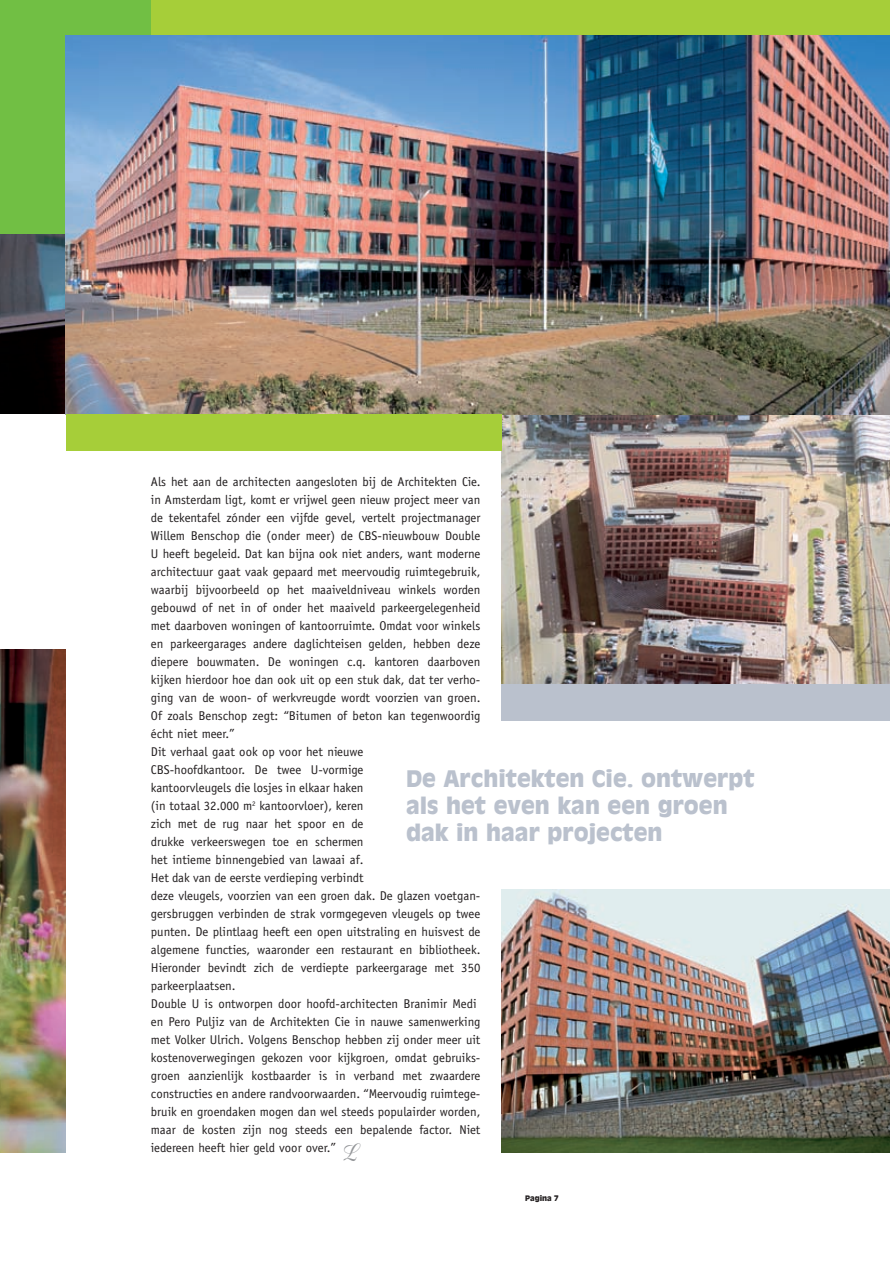
<style>
.page{position:relative;width:890px;height:1263px;background:#fff}
.page>*{position:absolute;margin:0;border:0;box-sizing:border-box;transform-origin:0 0}
.t1{font:900 22.5px/27px "Antique Olive";color:#bac1cd}
.t2{font:12.75px/18px "Officina Sans";color:#231f20}
.t3{font:900 7.5px "Antique Olive";color:#231f20}
.s1{font-family:"Poppl Exquisit";font-size:20.25px;color:#939598}
</style>
<div class="page">
<img style="left:0;top:234px;width:66px;height:918px">
<div style="left:0;top:414px;width:78px;height:234px;background:#fff"></div>
<div style="left:0;top:0;width:890px;height:153px;background:#a6ce39"></div>
<div style="left:0;top:0;width:151px;height:234px;background:#71bf44"></div>
<img style="left:502px;top:414px;width:388px;height:270px">
<img style="left:502px;top:889px;width:388px;height:263px">
<div style="left:502px;top:684px;width:388px;height:36px;background:#bac1cd"></div>
<img style="left:66px;top:36px;width:824px;height:378px">
<div style="left:66px;top:414px;width:436px;height:36px;background:#a6ce39"></div>
<p class="t2" style="left:151px;top:474px;width:331px">Als het aan de architecten aangesloten bij de Architekten Cie. in Amsterdam ligt, komt er vrijwel geen nieuw project meer van de tekentafel zónder een vijfde gevel, vertelt projectmanager Willem Benschop die (onder meer) de CBS-nieuwbouw Double U heeft begeleid. Dat kan bijna ook niet anders, want moderne architectuur gaat vaak gepaard met meervoudig ruimtegebruik, waarbij bijvoorbeeld op het maaiveldniveau winkels worden gebouwd of net in of onder het maaiveld parkeergelegenheid met daarboven woningen of kantoorruimte. Omdat voor winkels en parkeergarages andere daglichteisen gelden, hebben deze diepere bouwmaten. De woningen c.q. kantoren daarboven kijken hierdoor hoe dan ook uit op een stuk dak, dat ter verho&shy;ging van de woon- of werkvreugde wordt voorzien van groen.<br>Of zoals Benschop zegt: “Bitumen of beton kan tegenwoordig écht niet meer.”<br>Dit verhaal gaat ook op voor het nieuwe<br>CBS-hoofdkantoor. De twee U-vormige<br>kantoorvleugels die losjes in elkaar haken<br>(in totaal 32.000 m<sup>2</sup> kantoorvloer), keren<br>zich met de rug naar het spoor en de<br>drukke verkeerswegen toe en schermen<br>het intieme binnengebied van lawaai af.<br>Het dak van de eerste verdieping verbindt<br>deze vleugels, voorzien van een groen dak. De glazen voetgan&shy;gersbruggen verbinden de strak vormgegeven vleugels op twee punten. De plintlaag heeft een open uitstraling en huisvest de algemene functies, waaronder een restaurant en bibliotheek.<br>Hieronder bevindt zich de verdiepte parkeergarage met 350 parkeerplaatsen.<br>Double U is ontworpen door hoofd-architecten Branimir Medi en Pero Puljiz van de Architekten Cie in nauwe samenwerking met Volker Ulrich. Volgens Benschop hebben zij onder meer uit kostenoverwegingen gekozen voor kijkgroen, omdat gebruiks&shy;groen aanzienlijk kostbaarder is in verband met zwaardere constructies en andere randvoorwaarden. “Meervoudig ruimtege&shy;bruik en groendaken mogen dan wel steeds populairder worden, maar de kosten zijn nog steeds een bepalende factor. Niet iedereen heeft hier geld voor over.” <span class="s1">L</span></p>
<h1 class="t1" style="left:406px;top:766px;width:350px">De Architekten Cie. ontwerpt als het even kan een groen dak in haar projecten</h1>
<p class="t3" style="left:525px;top:1195px;width:35px">Pagina 7</p>
</div>
